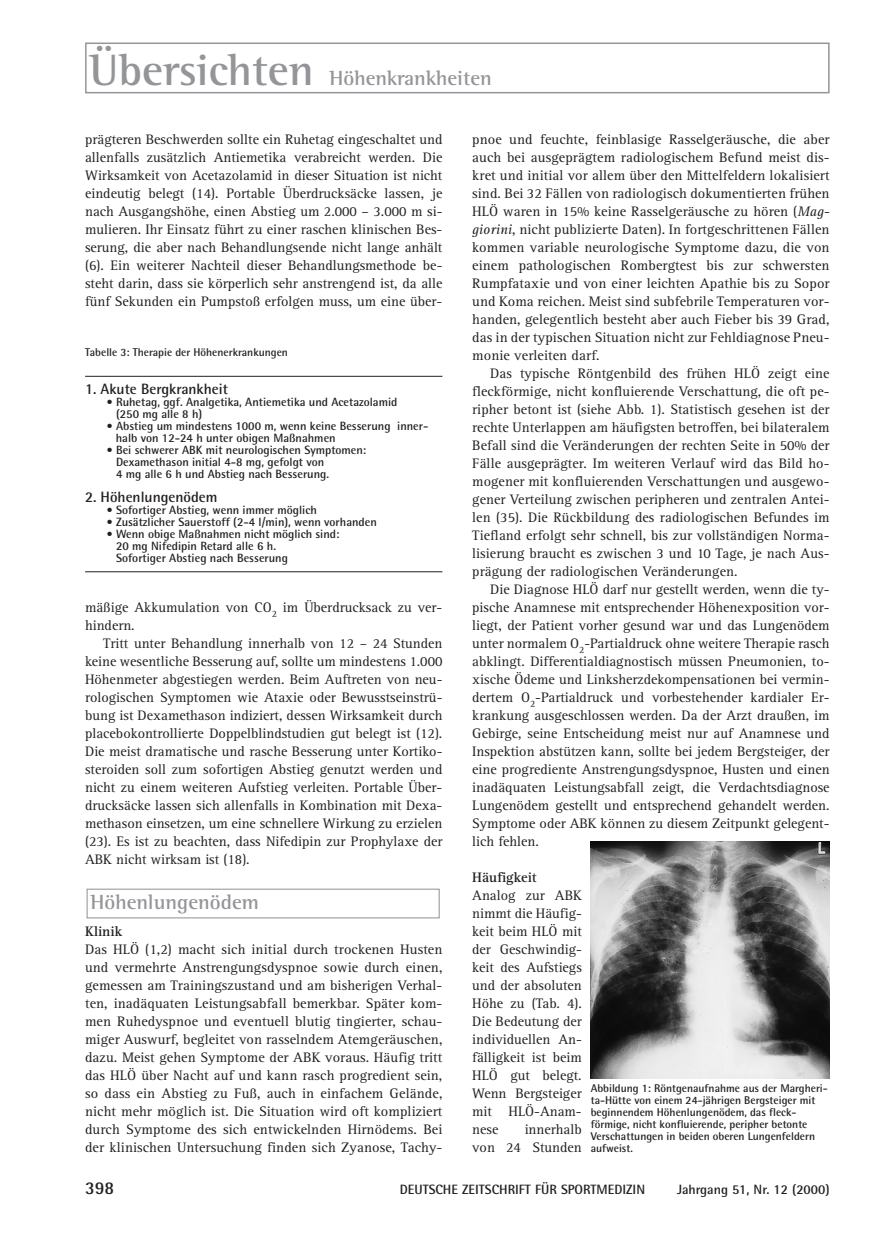
<style>
.page{position:relative;width:872px;height:1233px;background:#fff}
.page>*{position:absolute;margin:0;border:0;box-sizing:border-box;transform-origin:0 0}
.t1{font:700 21px "Rotis Semi Serif";color:#939598}
.t2{font:700 18px "Rotis Semi Sans";color:#231f20}
.t3{font:700 15px "Rotis Semi Sans";color:#231f20}
.t4{font:14.25px/18px "Rotis Serif";color:#231f20;text-align:justify}
.t5{font:700 14.25px "Rotis Serif";color:#231f20}
.t6{font:700 13.5px "Rotis Semi Sans";color:#231f20}
.t7{font:700 12px/12px "Rotis Semi Sans";color:#231f20}
.t8{font:700 11.25px/12px "Rotis Semi Sans";color:#231f20}
.s1{font-size:45px}
.s2{font-style:italic}
</style>
<div class="page">
<div style="left:85px;top:43px;width:744px;height:50px;border:2px solid #939598"></div>
<div style="left:87px;top:889px;width:352px;height:29px;border:1px solid #939598"></div>
<img style="left:591px;top:842px;width:238px;height:236px">
<hr style="left:85px;top:572px;width:357px;height:1px;background:#231f20">
<hr style="left:85px;top:376px;width:357px;height:1px;background:#231f20">
<h1 class="t1" style="left:90px;top:70px;width:403px"><span class="s1">Übersichten</span> Höhenkrankheiten</h1>
<p class="t4" style="left:85px;top:132px;width:359px">prägteren Beschwerden sollte ein Ruhetag eingeschaltet und allenfalls zusätzlich Antiemetika verabreicht werden. Die Wirksamkeit von Acetazolamid in dieser Situation ist nicht eindeutig belegt (14). Portable Überdrucksäcke lassen, je nach Ausgangshöhe, einen Abstieg um 2.000 – 3.000 m si&shy;mulieren. Ihr Einsatz führt zu einer raschen klinischen Bes&shy;serung, die aber nach Behandlungsende nicht lange anhält (6). Ein weiterer Nachteil dieser Behandlungsmethode be&shy;steht darin, dass sie körperlich sehr anstrengend ist, da alle fünf Sekunden ein Pumpstoß erfolgen muss, um eine über-</p>
<p class="t8" style="left:85px;top:347px;width:204px">Tabelle 3: Therapie der Höhenerkrankungen</p>
<p class="t3" style="left:85px;top:383px;width:144px">1. Akute Bergkrankheit</p>
<p class="t7" style="left:116px;top:397px;width:283px;text-indent:-10px">• Ruhetag, ggf. Analgetika, Antiemetika und Acetazolamid (250 mg alle 8 h)</p>
<p class="t7" style="left:116px;top:421px;width:314px;text-indent:-9px">• Abstieg um mindestens 1000 m, wenn keine Besserung inner&shy;halb von 12-24 h unter obigen Maßnahmen</p>
<p class="t7" style="left:116px;top:445px;width:252px;text-indent:-10px">• Bei schwerer ABK mit neurologischen Symptomen:<br>Dexamethason initial 4-8 mg, gefolgt von<br>4 mg alle 6 h und Abstieg nach Besserung.</p>
<p class="t3" style="left:85px;top:491px;width:134px">2. Höhenlungenödem</p>
<p class="t7" style="left:106px;top:505px;width:212px">• Sofortiger Abstieg, wenn immer möglich</p>
<p class="t7" style="left:106px;top:517px;width:272px">• Zusätzlicher Sauerstoff (2-4 l/min), wenn vorhanden</p>
<p class="t7" style="left:116px;top:529px;width:225px;text-indent:-10px">• Wenn obige Maßnahmen nicht möglich sind:<br>20 mg Nifedipin Retard alle 6 h.<br>Sofortiger Abstieg nach Besserung</p>
<p class="t4" style="left:85px;top:600px;width:359px">mäßige Akkumulation von CO<sub>2</sub> im Überdrucksack zu ver&shy;hindern.</p>
<p class="t4" style="left:85px;top:636px;width:359px;text-indent:18px">Tritt unter Behandlung innerhalb von 12 – 24 Stunden keine wesentliche Besserung auf, sollte um mindestens 1.000<br>Höhenmeter abgestiegen werden. Beim Auftreten von neu&shy;rologischen Symptomen wie Ataxie oder Bewusstseinstrü&shy;bung ist Dexamethason indiziert, dessen Wirksamkeit durch placebokontrollierte Doppelblindstudien gut belegt ist (12).<br>Die meist dramatische und rasche Besserung unter Kortiko&shy;steroiden soll zum sofortigen Abstieg genutzt werden und nicht zu einem weiteren Aufstieg verleiten. Portable Über&shy;drucksäcke lassen sich allenfalls in Kombination mit Dexa&shy;methason einsetzen, um eine schnellere Wirkung zu erzielen (23). Es ist zu beachten, dass Nifedipin zur Prophylaxe der ABK nicht wirksam ist (18).</p>
<h1 class="t1" style="left:91px;top:894px;width:170px">Höhenlungenödem</h1>
<p class="t5" style="left:85px;top:927px;width:39px">Klinik</p>
<p class="t4" style="left:85px;top:942px;width:359px">Das HLÖ (1,2) macht sich initial durch trockenen Husten und vermehrte Anstrengungsdyspnoe sowie durch einen, gemessen am Trainingszustand und am bisherigen Verhal&shy;ten, inadäquaten Leistungsabfall bemerkbar. Später kom&shy;men Ruhedyspnoe und eventuell blutig tingierter, schau&shy;miger Auswurf, begleitet von rasselndem Atemgeräuschen, dazu. Meist gehen Symptome der ABK voraus. Häufig tritt das HLÖ über Nacht auf und kann rasch progredient sein, so dass ein Abstieg zu Fuß, auch in einfachem Gelände, nicht mehr möglich ist. Die Situation wird oft kompliziert durch Symptome des sich entwickelnden Hirnödems. Bei der klinischen Untersuchung finden sich Zyanose, Tachy-</p>
<p class="t4" style="left:472px;top:132px;width:359px">pnoe und feuchte, feinblasige Rasselgeräusche, die aber auch bei ausgeprägtem radiologischem Befund meist dis&shy;kret und initial vor allem über den Mittelfeldern lokalisiert sind. Bei 32 Fällen von radiologisch dokumentierten frühen HLÖ waren in 15% keine Rasselgeräusche zu hören (<span class="s2">Mag&shy;giorini</span>, nicht publizierte Daten). In fortgeschrittenen Fällen kommen variable neurologische Symptome dazu, die von einem pathologischen Rombergtest bis zur schwersten Rumpfataxie und von einer leichten Apathie bis zu Sopor und Koma reichen. Meist sind subfebrile Temperaturen vor&shy;handen, gelegentlich besteht aber auch Fieber bis 39 Grad, das in der typischen Situation nicht zur Fehldiagnose Pneu&shy;monie verleiten darf.</p>
<p class="t4" style="left:472px;top:366px;width:359px;text-indent:18px">Das typische Röntgenbild des frühen HLÖ zeigt eine fleckförmige, nicht konfluierende Verschattung, die oft pe&shy;ripher betont ist (siehe Abb. 1). Statistisch gesehen ist der rechte Unterlappen am häufigsten betroffen, bei bilateralem Befall sind die Veränderungen der rechten Seite in 50% der Fälle ausgeprägter. Im weiteren Verlauf wird das Bild ho&shy;mogener mit konfluierenden Verschattungen und ausgewo&shy;gener Verteilung zwischen peripheren und zentralen Antei&shy;len (35). Die Rückbildung des radiologischen Befundes im Tiefland erfolgt sehr schnell, bis zur vollständigen Norma&shy;lisierung braucht es zwischen 3 und 10 Tage, je nach Aus&shy;prägung der radiologischen Veränderungen.</p>
<p class="t4" style="left:472px;top:582px;width:359px;text-indent:18px">Die Diagnose HLÖ darf nur gestellt werden, wenn die ty&shy;pische Anamnese mit entsprechender Höhenexposition vor&shy;liegt, der Patient vorher gesund war und das Lungenödem unter normalem O<sub>2</sub>-Partialdruck ohne weitere Therapie rasch abklingt. Differentialdiagnostisch müssen Pneumonien, to&shy;xische Ödeme und Linksherzdekompensationen bei vermin&shy;dertem O<sub>2</sub>-Partialdruck und vorbestehender kardialer Er&shy;krankung ausgeschlossen werden. Da der Arzt draußen, im Gebirge, seine Entscheidung meist nur auf Anamnese und Inspektion abstützen kann, sollte bei jedem Bergsteiger, der eine progrediente Anstrengungsdyspnoe, Husten und einen inadäquaten Leistungsabfall zeigt, die Verdachtsdiagnose Lungenödem gestellt und entsprechend gehandelt werden.<br>Symptome oder ABK können zu diesem Zeitpunkt gelegent&shy;lich fehlen.</p>
<p class="t5" style="left:472px;top:873px;width:66px">Häufigkeit</p>
<p class="t4" style="left:472px;top:888px;width:111px">Analog zur ABK nimmt die Häufig&shy;keit beim HLÖ mit der Geschwindig&shy;keit des Aufstiegs und der absoluten Höhe zu (Tab. 4).<br>Die Bedeutung der individuellen An&shy;fälligkeit ist beim HLÖ gut belegt.<br>Wenn Bergsteiger mit HLÖ-Anam&shy;nese</p>
<p class="t8" style="left:590px;top:1084px;width:239px">Abbildung 1: Röntgenaufnahme aus der Margheri&shy;ta-Hütte von einem 24-jährigen Bergsteiger mit beginnendem Höhenlungenödem, das fleck&shy;förmige, nicht konfluierende, peripher betonte Verschattungen in beiden oberen Lungenfeldern aufweist.</p>
<p class="t4" style="left:472px;top:1122px;width:111px;text-align:right">innerhalb<br>von 24 Stunden</p>
<p class="t2" style="left:85px;top:1182px;width:30px">398</p>
<p class="t6" style="left:400px;top:1185px;width:247px">DEUTSCHE ZEITSCHRIFT FÜR SPORTMEDIZIN</p>
<p class="t6" style="left:677px;top:1185px;width:154px">Jahrgang 51, Nr. 12 (2000)</p>
</div>
